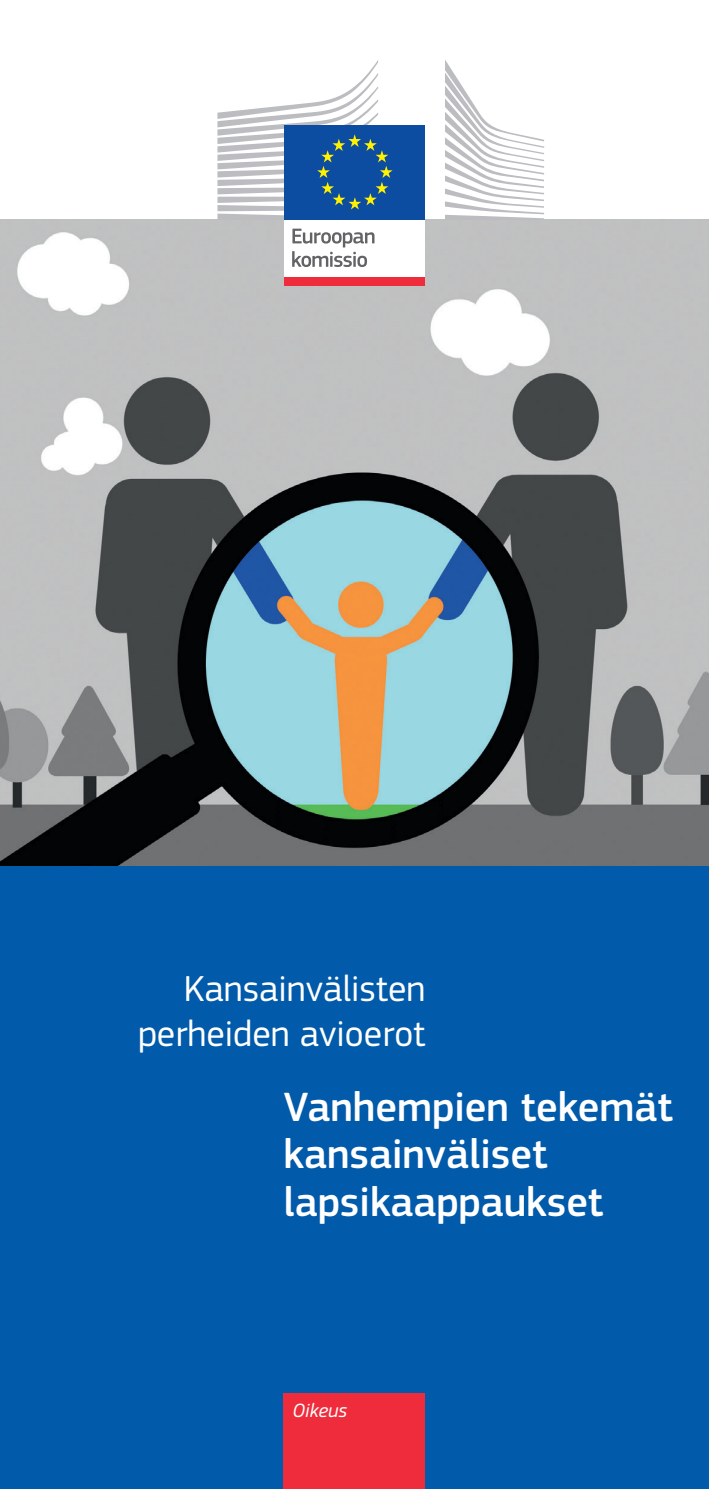
<style>
.page{position:relative;width:709px;height:1489px;background:#fff}
.page>*{position:absolute;margin:0;border:0;box-sizing:border-box;transform-origin:0 0}
.t1{font:500 42.5px/47.5px "EC Square Sans Pro";color:#fff}
.t2{font:37.5px/45px "EC Square Sans Pro";color:#fff;text-align:right}
.t3{font:italic 20px "EC Square Sans Pro";color:#fff}
</style>
<div class="page">
<div style="left:0;top:861px;width:709px;height:627px;background:#015aaa"></div>
<hr style="left:0;top:0;width:1px;height:220px;background:#ee2c3b">
<div style="left:283px;top:1393px;width:142px;height:95px;background:#ee2c3b"></div>
<img style="left:0;top:219px;width:709px;height:646px">
<div style="left:284px;top:217px;width:141px;height:62px;background:#fff"></div>
<div style="left:284px;top:126px;width:141px;height:94px;background:#0d4da1"></div>
<svg style="left:217px;top:60px;width:175px;height:160px"></svg>
<div style="left:284px;top:278px;width:141px;height:8px;background:#ee2c3b"></div>
<svg style="left:445px;top:60px;width:99px;height:160px"></svg>
<svg style="left:292px;top:229px;width:82px;height:38px"></svg>
<p class="t2" style="left:138px;top:966px;width:289px">Kansainvälisten perheiden avioerot</p>
<p class="t1" style="left:283px;top:1083px;width:391px">Vanhempien tekemät kansainväliset lapsikaappaukset</p>
<p class="t3" style="left:292px;top:1398px;width:56px">Oikeus</p>
</div>
